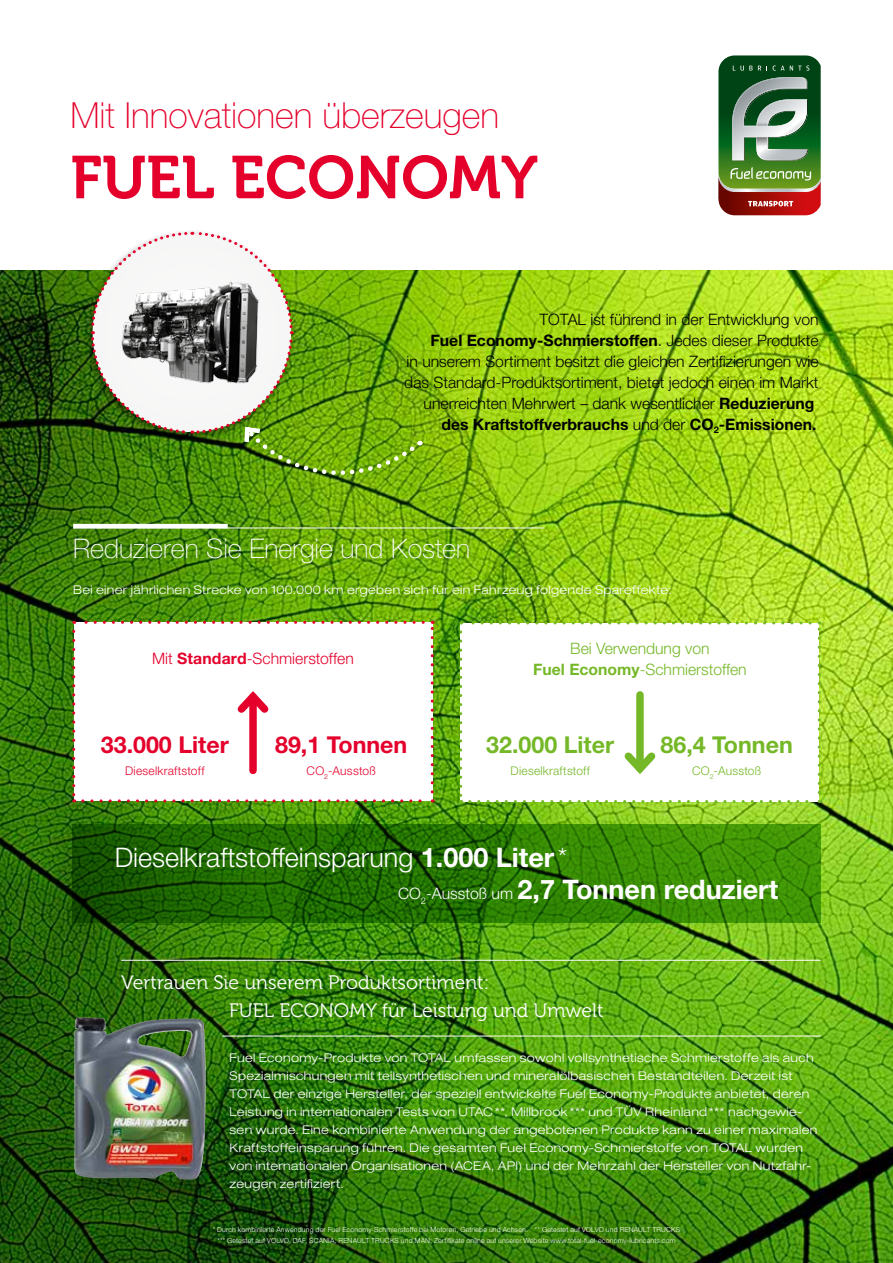
<style>
.page{position:relative;width:893px;height:1263px;background:#fff}
.page>*{position:absolute;margin:0;border:0;box-sizing:border-box;transform-origin:0 0}
.t1{font:60px "Museo 700";color:#e4002b}
.t2{font:100 36px "Helvetica Neue LT Std";color:#e4002b}
.t3{font:700 27px/32.4px "Helvetica Neue LT Std";color:#fff}
.t4{font:100 27px "Helvetica Neue LT Std";color:#fff}
.t5{font:700 23.25px "Helvetica Neue LT Std";color:#e4002b}
.t6{font:700 23.25px "Helvetica Neue LT Std";color:#75b827}
.t7{font:19.5px/28.5px "Museo 300";color:#fff}
.t8{font:300 15.75px/21px "Helvetica Neue LT Std";color:#000;text-align:right}
.t9{font:300 15.75px/21px "Helvetica Neue LT Std";color:#75b827;text-align:center}
.t10{font:300 15.75px "Helvetica Neue LT Std";color:#e4002b}
.t11{font:300 expanded 12px/18px "Helvetica Neue LT Std";letter-spacing:.03em;color:#fff}
.t12{font:300 12px "Helvetica Neue LT Std";letter-spacing:.02em;color:#e4002b}
.t13{font:300 12px "Helvetica Neue LT Std";letter-spacing:.02em;color:#75b827}
.t14{font:300 7.05px/10.5px "Helvetica Neue LT Std";letter-spacing:.025em;color:#fff;text-align:center}
.s1{font-weight:700}
.s2{font-weight:300}
.s3{font-weight:300;font-size:15.75px}
</style>
<div class="page">
<img style="left:0;top:270px;width:893px;height:993px">
<div style="left:83px;top:229px;width:215px;height:215px;background:#000;opacity:.5"></div>
<svg style="left:89px;top:230px;width:331px;height:255px"></svg>
<div style="left:74px;top:622px;width:358px;height:179px;background:#fff"></div>
<svg style="left:72px;top:631px;width:3px;height:171px"></svg>
<svg style="left:83px;top:799px;width:350px;height:3px"></svg>
<svg style="left:431px;top:621px;width:3px;height:171px"></svg>
<svg style="left:74px;top:621px;width:349px;height:3px"></svg>
<div style="left:461px;top:623px;width:358px;height:178px;background:#fff"></div>
<svg style="left:459px;top:632px;width:3px;height:171px"></svg>
<svg style="left:470px;top:800px;width:350px;height:3px"></svg>
<svg style="left:818px;top:621px;width:3px;height:171px"></svg>
<svg style="left:461px;top:621px;width:349px;height:3px"></svg>
<svg style="left:72px;top:824px;width:749px;height:99px"></svg>
<div style="left:636px;top:695px;width:8px;height:74px;background:#75b827"></div>
<svg style="left:624px;top:746px;width:32px;height:28px"></svg>
<div style="left:249px;top:697px;width:8px;height:73px;background:#e4002b"></div>
<svg style="left:237px;top:691px;width:32px;height:29px"></svg>
<hr style="left:73px;top:528px;width:471px;height:1px;background:#fff">
<hr style="left:73px;top:524px;width:155px;height:4px;background:#fff">
<hr style="left:121px;top:960px;width:700px;height:1px;background:#fff">
<hr style="left:223px;top:1036px;width:598px;height:1px;background:#fff">
<img style="left:120px;top:277px;width:145px;height:109px">
<img style="left:78px;top:1179px;width:128px;height:84px">
<svg style="left:719px;top:55px;width:48px;height:16px"></svg>
<svg style="left:773px;top:66px;width:36px;height:5px"></svg>
<svg style="left:732px;top:77px;width:77px;height:84px"></svg>
<svg style="left:718px;top:167px;width:103px;height:48px"></svg>
<img style="left:74px;top:1017px;width:132px;height:162px">
<h2 class="t2" style="left:70px;top:94px;width:430px">Mit Innovationen überzeugen</h2>
<h1 class="t1" style="left:70px;top:144px;width:469px">FUEL ECONOMY</h1>
<p class="t8" style="left:404px;top:309px;width:416px">TOTAL ist führend in der Entwicklung von<br><span class="s1">Fuel Economy-Schmierstoffen</span>. Jedes dieser Produkte<br>in unserem Sortiment besitzt die gleichen Zertifizierungen wie das Standard-Produktsortiment, bietet jedoch einen im Markt unerreichten Mehrwert – dank wesentlicher <span class="s1">Reduzierung des Kraftstoffverbrauchs</span> und der <span class="s1">CO</span><sub>2</sub><span class="s1">-Emissionen.</span></p>
<h3 class="t4" style="left:73px;top:533px;width:399px">Reduzieren Sie Energie und Kosten</h3>
<p class="t11" style="left:73px;top:581px;width:600px">Bei einer jährlichen Strecke von 100.000 km ergeben sich für ein Fahrzeug folgende Spareffekte:</p>
<h3 class="t10" style="left:152px;top:649px;width:203px">Mit <span class="s1">Standard</span>-Schmierstoffen</h3>
<h3 class="t5" style="left:101px;top:730px;width:129px">33.000 Liter</h3>
<p class="t12" style="left:125px;top:764px;width:81px">Dieselkraftstoff</p>
<h3 class="t5" style="left:275px;top:730px;width:134px">89,1 Tonnen</h3>
<p class="t12" style="left:307px;top:764px;width:71px">CO<sub>2</sub>-Ausstoß</p>
<h3 class="t9" style="left:533px;top:637px;width:215px">Bei Verwendung von<br><span class="s1">Fuel Economy</span>-Schmierstoffen</h3>
<h3 class="t6" style="left:486px;top:730px;width:129px">32.000 Liter</h3>
<p class="t13" style="left:510px;top:764px;width:81px">Dieselkraftstoff</p>
<h3 class="t6" style="left:661px;top:730px;width:134px">86,4 Tonnen</h3>
<p class="t13" style="left:692px;top:764px;width:71px">CO<sub>2</sub>-Ausstoß</p>
<h3 class="t3" style="left:398px;top:840px;width:382px;text-indent:-283px"><span class="s2">Dieselkraftstoffeinsparung</span> 1.000 Liter<span class="s2">*<br></span><span class="s3">CO</span><sub>2</sub><span class="s3">-Ausstoß um</span> 2,7 Tonnen reduziert</h3>
<h3 class="t7" style="left:229px;top:968px;width:376px;text-indent:-108px">Vertrauen Sie unserem Produktsortiment:<br>FUEL ECONOMY für Leistung und Umwelt</h3>
<p class="t11" style="left:230px;top:1049px;width:589px">Fuel Economy-Produkte von TOTAL umfassen sowohl vollsynthetische Schmierstoffe als auch Spezialmischungen mit teilsynthetischen und mineralölbasischen Bestandteilen. Derzeit ist TOTAL der einzige Hersteller, der speziell entwickelte Fuel Economy-Produkte anbietet, deren Leistung in internationalen Tests von UTAC**, Millbrook*** und TÜV Rheinland*** nachgewie&shy;sen wurde. Eine kombinierte Anwendung der angebotenen Produkte kann zu einer maximalen Kraftstoffeinsparung führen. Die gesamten Fuel Economy-Schmierstoffe von TOTAL wurden von internationalen Organisationen (ACEA, API) und der Mehrzahl der Hersteller von Nutzfahr&shy;zeugen zertifiziert.</p>
<p class="t14" style="left:213px;top:1224px;width:469px">* Durch kombinierte Anwendung der Fuel Economy-Schmierstoffe bei Motoren, Getriebe und Achsen. ** Getestet auf VOLVO und RENAULT TRUCKS *** Getestet auf VOLVO, DAF, SCANIA, RENAULT TRUCKS und MAN; Zertifikate online auf unserer Website www.total-fuel-economy-lubricants.com</p>
</div>
